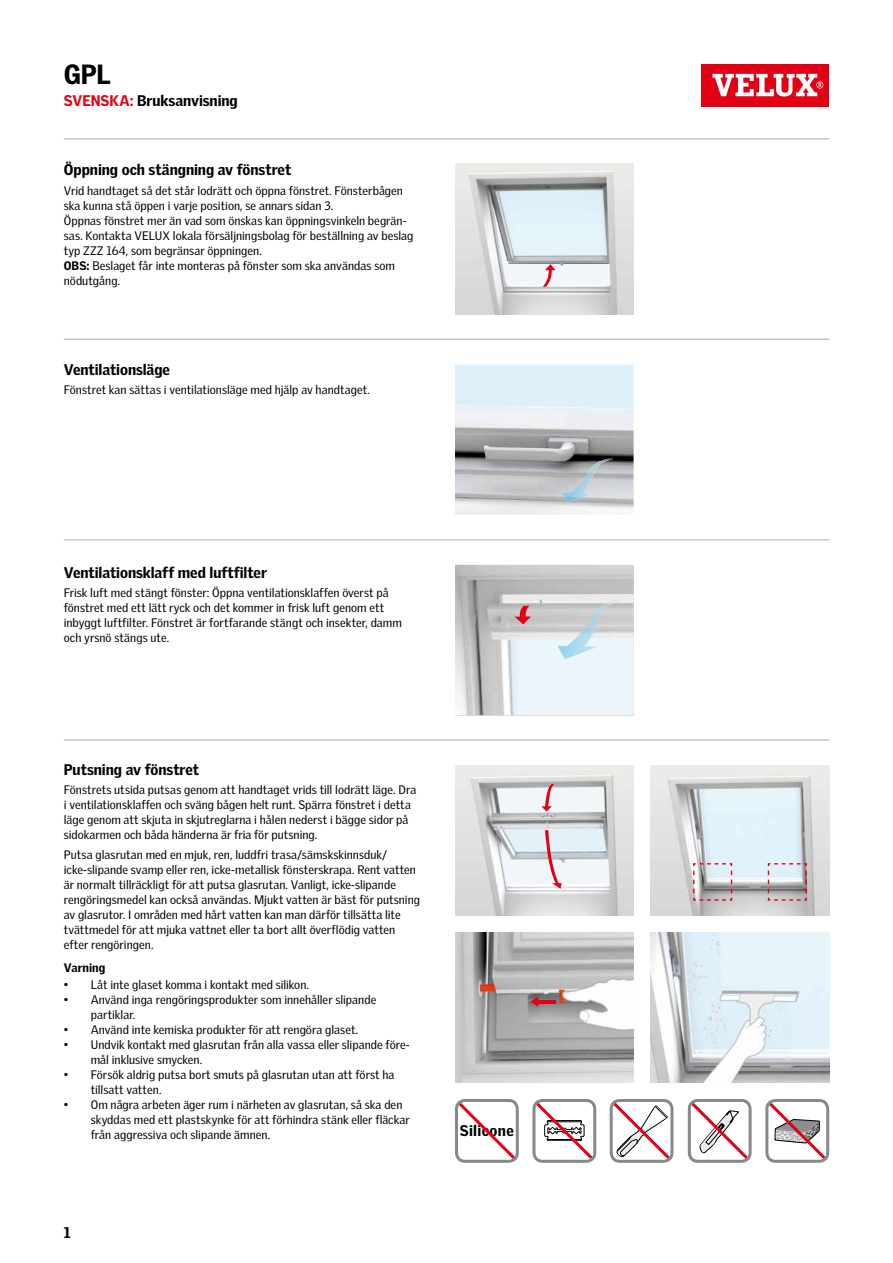
<style>
.page{position:relative;width:893px;height:1263px;background:#fff}
.page>*{position:absolute;margin:0;border:0;box-sizing:border-box;transform-origin:0 0}
.t1{font:900 27px "Velux Gothic";color:#000}
.t2{font:900 15px "Velux Gothic";letter-spacing:-.005em;color:#000}
.t3{font:900 15px "Velux Gothic";letter-spacing:.025em;color:#000}
.t4{font:12px/15px "Velux Gothic";letter-spacing:.005em;color:#000}
.t5{font:900 12px "Velux Gothic";letter-spacing:.005em;color:#000}
.s1{color:#e20015}
.s2{font-weight:900}
</style>
<div class="page">
<img style="left:455px;top:565px;width:179px;height:150px">
<img style="left:558px;top:599px;width:65px;height:60px">
<svg style="left:514px;top:606px;width:17px;height:18px"></svg>
<img style="left:651px;top:932px;width:178px;height:150px">
<img style="left:455px;top:932px;width:179px;height:150px">
<svg style="left:530px;top:996px;width:8px;height:11px"></svg>
<hr style="left:536px;top:1000px;width:20px;height:3px;background:#e20015">
<div style="left:702px;top:64px;width:127px;height:42px;background:#e20015"></div>
<svg style="left:712px;top:74px;width:111px;height:23px"></svg>
<div style="left:688px;top:1099px;width:64px;height:64px;border:3px solid #868889;border-radius:9px"></div>
<svg style="left:688px;top:1100px;width:63px;height:62px"></svg>
<div style="left:610px;top:1099px;width:63px;height:64px;border:3px solid #868889;border-radius:9px"></div>
<svg style="left:610px;top:1100px;width:63px;height:62px"></svg>
<div style="left:765px;top:1099px;width:64px;height:64px;border:3px solid #868889;border-radius:9px"></div>
<svg style="left:766px;top:1100px;width:62px;height:62px"></svg>
<div style="left:532px;top:1099px;width:64px;height:64px;border:3px solid #868889;border-radius:9px"></div>
<svg style="left:533px;top:1100px;width:63px;height:62px"></svg>
<div style="left:455px;top:1099px;width:64px;height:64px;border:3px solid #868889;border-radius:9px"></div>
<svg style="left:456px;top:1100px;width:62px;height:62px"></svg>
<img style="left:455px;top:364px;width:179px;height:151px">
<img style="left:562px;top:459px;width:51px;height:44px">
<img style="left:455px;top:164px;width:179px;height:150px">
<svg style="left:543px;top:264px;width:12px;height:23px"></svg>
<img style="left:455px;top:765px;width:179px;height:150px">
<svg style="left:545px;top:830px;width:17px;height:59px"></svg>
<svg style="left:541px;top:784px;width:13px;height:27px"></svg>
<img style="left:651px;top:765px;width:178px;height:150px">
<svg style="left:692px;top:862px;width:41px;height:39px;background:#c3babe"></svg>
<svg style="left:767px;top:862px;width:41px;height:39px;background:#c3bac0"></svg>
<hr style="left:64px;top:338px;width:765px;height:2px;background:#c5c6c4">
<hr style="left:64px;top:539px;width:765px;height:2px;background:#c5c6c4">
<hr style="left:64px;top:739px;width:765px;height:2px;background:#c5c6c4">
<hr style="left:64px;top:138px;width:765px;height:2px;background:#c5c6c4">
<h1 class="t1" style="left:64px;top:57px;width:49px">GPL</h1>
<p class="t2" style="left:64px;top:91px;width:176px"><span class="s1">SVENSKA:</span> Bruksanvisning</p>
<p class="t2" style="left:64px;top:160px;width:229px">Öppning och stängning av fönstret</p>
<p class="t4" style="left:64px;top:183px;width:351px">Vrid handtaget så det står lodrätt och öppna fönstret. Fönsterbågen ska kunna stå öppen i varje position, se annars sidan 3.<br>Öppnas fönstret mer än vad som önskas kan öppningsvinkeln begrän&shy;sas. Kontakta VELUX lokala försäljningsbolag för beställning av beslag typ ZZZ 164, som begränsar öppningen.<br><span class="s2">OBS:</span> Beslaget får inte monteras på fönster som ska användas som nödutgång.</p>
<p class="t2" style="left:64px;top:360px;width:108px">Ventilationsläge</p>
<p class="t4" style="left:64px;top:382px;width:308px">Fönstret kan sättas i ventilationsläge med hjälp av handtaget.</p>
<p class="t2" style="left:64px;top:563px;width:205px">Ventilationsklaff med luftfilter</p>
<p class="t4" style="left:64px;top:585px;width:340px">Frisk luft med stängt fönster: Öppna ventilationsklaffen överst på fönstret med ett lätt ryck och det kommer in frisk luft genom ett inbyggt luftfilter. Fönstret är fortfarande stängt och insekter, damm och yrsnö stängs ute.</p>
<p class="t2" style="left:64px;top:760px;width:137px">Putsning av fönstret</p>
<p class="t4" style="left:64px;top:782px;width:354px">Fönstrets utsida putsas genom att handtaget vrids till lodrätt läge. Dra i ventilationsklaffen och sväng bågen helt runt. Spärra fönstret i detta läge genom att skjuta in skjutreglarna i hålen nederst i bägge sidor på sidokarmen och båda händerna är fria för putsning.</p>
<p class="t4" style="left:64px;top:847px;width:358px">Putsa glasrutan med en mjuk, ren, luddfri trasa/sämskskinnsduk/ icke-slipande svamp eller ren, icke-metallisk fönsterskrapa. Rent vatten är normalt tillräckligt för att putsa glasrutan. Vanligt, icke-slipande rengöringsmedel kan också användas. Mjukt vatten är bäst för putsning av glasrutor. I områden med hårt vatten kan man därför tillsätta lite tvättmedel för att mjuka vattnet eller ta bort allt överflödig vatten efter rengöringen.</p>
<p class="t5" style="left:64px;top:960px;width:43px">Varning</p>
<p class="t4" style="left:64px;top:977px;width:247px">• Låt inte glaset komma i kontakt med silikon.</p>
<p class="t4" style="left:91px;top:992px;width:287px;text-indent:-27px">• Använd inga rengöringsprodukter som innehåller slipande partiklar.</p>
<p class="t4" style="left:64px;top:1022px;width:296px">• Använd inte kemiska produkter för att rengöra glaset.</p>
<p class="t4" style="left:91px;top:1037px;width:321px;text-indent:-27px">• Undvik kontakt med glasrutan från alla vassa eller slipande före&shy;mål inklusive smycken.</p>
<p class="t4" style="left:91px;top:1067px;width:305px;text-indent:-27px">• Försök aldrig putsa bort smuts på glasrutan utan att först ha tillsatt vatten.</p>
<p class="t4" style="left:91px;top:1097px;width:320px;text-indent:-27px">• Om några arbeten äger rum i närheten av glasrutan, så ska den skyddas med ett plastskynke för att förhindra stänk eller fläckar från aggressiva och slipande ämnen.</p>
<p class="t2" style="left:64px;top:1222px;width:8px">1</p>
<p class="t3" style="left:460px;top:1121px;width:56px">Silicone</p>
</div>
